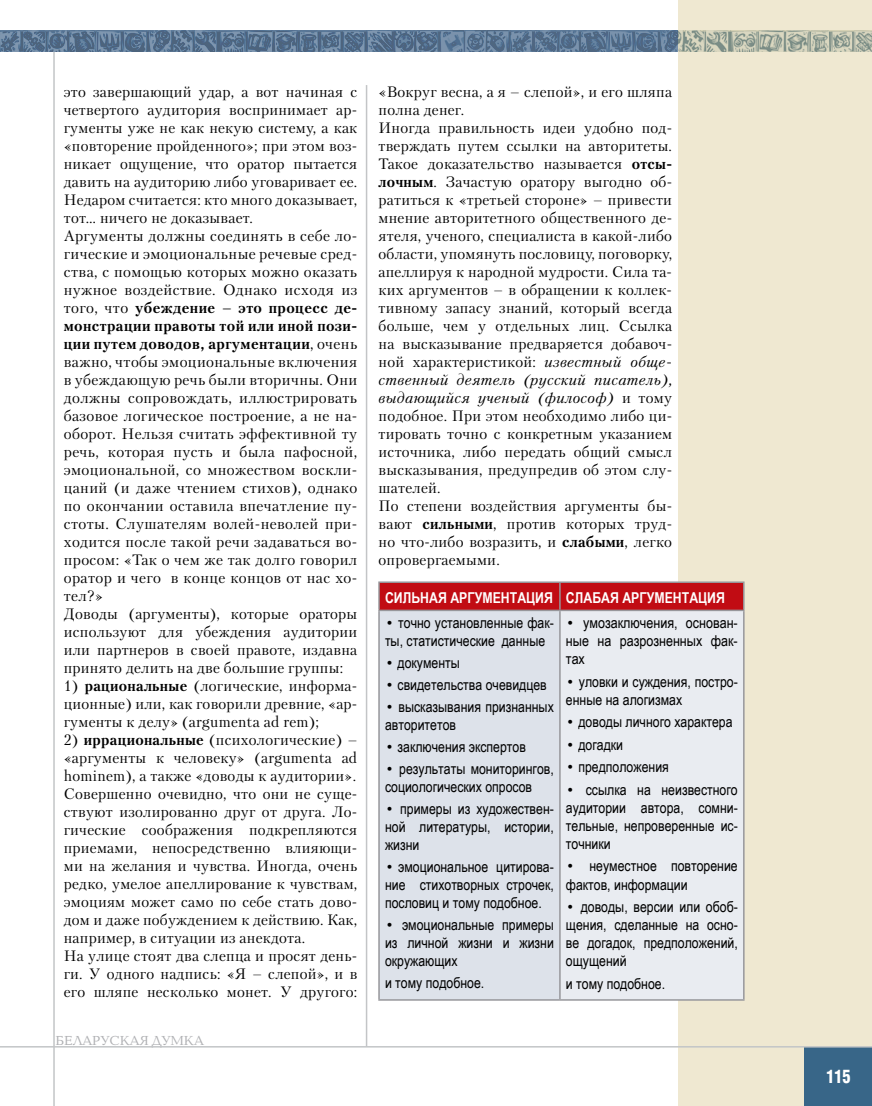
<style>
.page{position:relative;width:872px;height:1106px;background:#fff}
.page>*{position:absolute;margin:0;border:0;box-sizing:border-box;transform-origin:0 0}
.t1{font:700 18px "AG Letterica Cond L";color:#fff;scale:.9 1}
.t2{font:15px/18px "Petersburg C";letter-spacing:.015em;color:#000}
.t3{font:15px/18.1px "Arial Narrow";color:#000;text-align:justify}
.t4{font:700 15px "Arial Narrow";color:#fff}
.t5{font:13.5px "Baltica C";color:#aeafb2}
.s1{font-weight:700}
.s2{font-style:italic}
.s3{font-family:"Petersburg C"}
</style>
<div class="page">
<div style="left:678px;top:0;width:194px;height:1106px;background:#efe8d1"></div>
<hr style="left:53px;top:52px;width:2px;height:1054px;background:#c3c5c7">
<hr style="left:366px;top:85px;width:1px;height:961px;background:#c3c5c7">
<div style="left:804px;top:1047px;width:68px;height:59px;background:#386688"></div>
<svg style="left:0;top:31px;width:872px;height:21px;background:#6e8497"></svg>
<hr style="left:0;top:1046px;width:872px;height:1px;background:#c3c5c7">
<div style="left:379px;top:610px;width:181px;height:390px;background:#dde2ea"></div>
<div style="left:560px;top:610px;width:184px;height:390px;background:#e9ecf1"></div>
<hr style="left:378px;top:581px;width:182px;height:2px;background:#97979b">
<hr style="left:378px;top:583px;width:2px;height:26px;background:#97979b">
<hr style="left:560px;top:581px;width:184px;height:2px;background:#97979b">
<div style="left:379px;top:583px;width:365px;height:26px;background:#c10c13"></div>
<hr style="left:378px;top:609px;width:182px;height:2px;background:#97979b">
<hr style="left:378px;top:611px;width:2px;height:388px;background:#97979b">
<hr style="left:560px;top:609px;width:184px;height:2px;background:#97979b">
<hr style="left:559px;top:611px;width:1px;height:388px;background:#97979b">
<hr style="left:743px;top:611px;width:1px;height:388px;background:#97979b">
<hr style="left:378px;top:999px;width:182px;height:1px;background:#97979b">
<hr style="left:560px;top:999px;width:184px;height:1px;background:#97979b">
<p class="t2" style="left:64px;top:82px;width:295px">это завершающий удар, а вот начиная с четвертого аудитория воспринимает ар&shy;гументы уже не как некую систему, а как «повторение пройденного»; при этом воз&shy;никает ощущение, что оратор пытается давить на аудиторию либо уговаривает ее.<br>Недаром считается: кто много доказывает, тот… ничего не доказывает.<br>Аргументы должны соединять в себе ло&shy;гические и эмоциональные речевые сред&shy;ства, с помощью которых можно оказать нужное воздействие. Однако исходя из того, что <span class="s1">убеждение – это процесс де&shy;монстрации правоты той или иной пози&shy;ции путем доводов, аргументации</span>, очень важно, чтобы эмоциональные включения в убеждающую речь были вторичны. Они должны сопровождать, иллюстрировать базовое логическое построение, а не на&shy;оборот. Нельзя считать эффективной ту речь, которая пусть и была пафосной, эмоциональной, со множеством воскли&shy;цаний (и даже чтением стихов), однако по окончании оставила впечатление пу&shy;стоты. Слушателям волей-неволей при&shy;ходится после такой речи задаваться во&shy;просом: «Так о чем же так долго говорил оратор и чего в конце концов от нас хо&shy;тел?»<br>Доводы (аргументы), которые ораторы используют для убеждения аудитории или партнеров в своей правоте, издавна принято делить на две большие группы:</p>
<p class="t2" style="left:64px;top:676px;width:295px;text-align:justify">1) <span class="s1">рациональные</span> (логические, информа&shy;ционные) или, как говорили древние, «ар&shy;гументы к делу» (argumenta ad rem);</p>
<p class="t2" style="left:64px;top:730px;width:295px">2) <span class="s1">иррациональные</span> (психологические) – «аргументы к человеку» (argumenta ad hominem), а также «доводы к аудитории».<br>Совершенно очевидно, что они не суще&shy;ствуют изолированно друг от друга. Ло&shy;гические соображения подкрепляются приемами, непосредственно влияющи&shy;ми на желания и чувства. Иногда, очень редко, умелое апеллирование к чувствам, эмоциям может само по себе стать дово&shy;дом и даже побуждением к действию. Как, например, в ситуации из анекдота.<br>На улице стоят два слепца и просят день&shy;ги. У одного надпись: «Я – слепой», и в его шляпе несколько монет. У другого:</p>
<p class="t5" style="left:56px;top:1033px;width:150px">БЕЛАРУСКАЯ ДУМКА</p>
<p class="t2" style="left:378px;top:82px;width:295px">«Вокруг весна, а я – слепой», и его шляпа полна денег.<br>Иногда правильность идеи удобно под&shy;тверждать путем ссылки на авторитеты.<br>Такое доказательство называется <span class="s1">отсы&shy;лочным</span>. Зачастую оратору выгодно об&shy;ратиться к «третьей стороне» – привести мнение авторитетного общественного де&shy;ятеля, ученого, специалиста в какой-либо области, упомянуть пословицу, поговорку, апеллируя к народной мудрости. Сила та&shy;ких аргументов – в обращении к коллек&shy;тивному запасу знаний, который всегда больше, чем у отдельных лиц. Ссылка на высказывание предваряется добавоч&shy;ной характеристикой: <span class="s2">известный обще&shy;ственный деятель (русский писатель), выдающийся ученый (философ)</span> и тому подобное. При этом необходимо либо ци&shy;тировать точно с конкретным указанием источника, либо передать общий смысл высказывания, предупредив об этом слу&shy;шателей.<br>По степени воздействия аргументы бы&shy;вают <span class="s1">сильными</span>, против которых труд&shy;но что-либо возразить, и <span class="s1">слабыми</span>, легко опровергаемыми.</p>
<p class="t4" style="left:385px;top:586px;width:75px">Сильная аргум</p>
<p class="t4" style="left:493px;top:586px;width:139px">ентация Слабая аргум</p>
<p class="t4" style="left:665px;top:586px;width:62px">ентация</p>
<p class="t3" style="left:385px;top:613px;width:170px"><span class="s3">•</span> точно установленные фак&shy;ты, статистические данные</p>
<p class="t3" style="left:385px;top:653px;width:76px"><span class="s3">•</span> документы</p>
<p class="t3" style="left:385px;top:675px;width:163px"><span class="s3">•</span> свидетельства очевидцев</p>
<p class="t3" style="left:385px;top:697px;width:170px"><span class="s3">•</span> высказывания признанных авторитетов</p>
<p class="t3" style="left:385px;top:737px;width:142px"><span class="s3">•</span> заключения экспертов</p>
<p class="t3" style="left:385px;top:759px;width:170px"><span class="s3">•</span> результаты мониторингов, социологических опросов</p>
<p class="t3" style="left:385px;top:799px;width:170px"><span class="s3">•</span> примеры из художествен&shy;ной литературы, истории, жизни</p>
<p class="t3" style="left:385px;top:857px;width:170px"><span class="s3">•</span> эмоциональное цитирова&shy;ние стихотворных строчек, пословиц и тому подобное.</p>
<p class="t3" style="left:385px;top:915px;width:170px"><span class="s3">•</span> эмоциональные примеры из личной жизни и жизни окружающих</p>
<p class="t3" style="left:385px;top:972px;width:101px">и тому подобное.</p>
<p class="t3" style="left:566px;top:613px;width:173px"><span class="s3">•</span> умозаключения, основан&shy;ные на разрозненных фак&shy;тах</p>
<p class="t3" style="left:566px;top:672px;width:173px"><span class="s3">•</span> уловки и суждения, постро&shy;енные на алогизмах</p>
<p class="t3" style="left:566px;top:712px;width:168px"><span class="s3">•</span> доводы личного характера</p>
<p class="t3" style="left:566px;top:734px;width:59px"><span class="s3">•</span> догадки</p>
<p class="t3" style="left:566px;top:757px;width:104px"><span class="s3">•</span> предположения</p>
<p class="t3" style="left:566px;top:779px;width:173px"><span class="s3">•</span> ссылка на неизвестного аудитории автора, сомни&shy;тельные, непроверенные ис&shy;точники</p>
<p class="t3" style="left:566px;top:856px;width:173px"><span class="s3">•</span> неуместное повторение фактов, информации</p>
<p class="t3" style="left:566px;top:897px;width:173px"><span class="s3">•</span> доводы, версии или обоб&shy;щения, сделанные на осно&shy;ве догадок, предположений, ощущений</p>
<p class="t3" style="left:566px;top:974px;width:101px">и тому подобное.</p>
<p class="t1" style="left:826px;top:1065px;width:29px">115</p>
</div>
